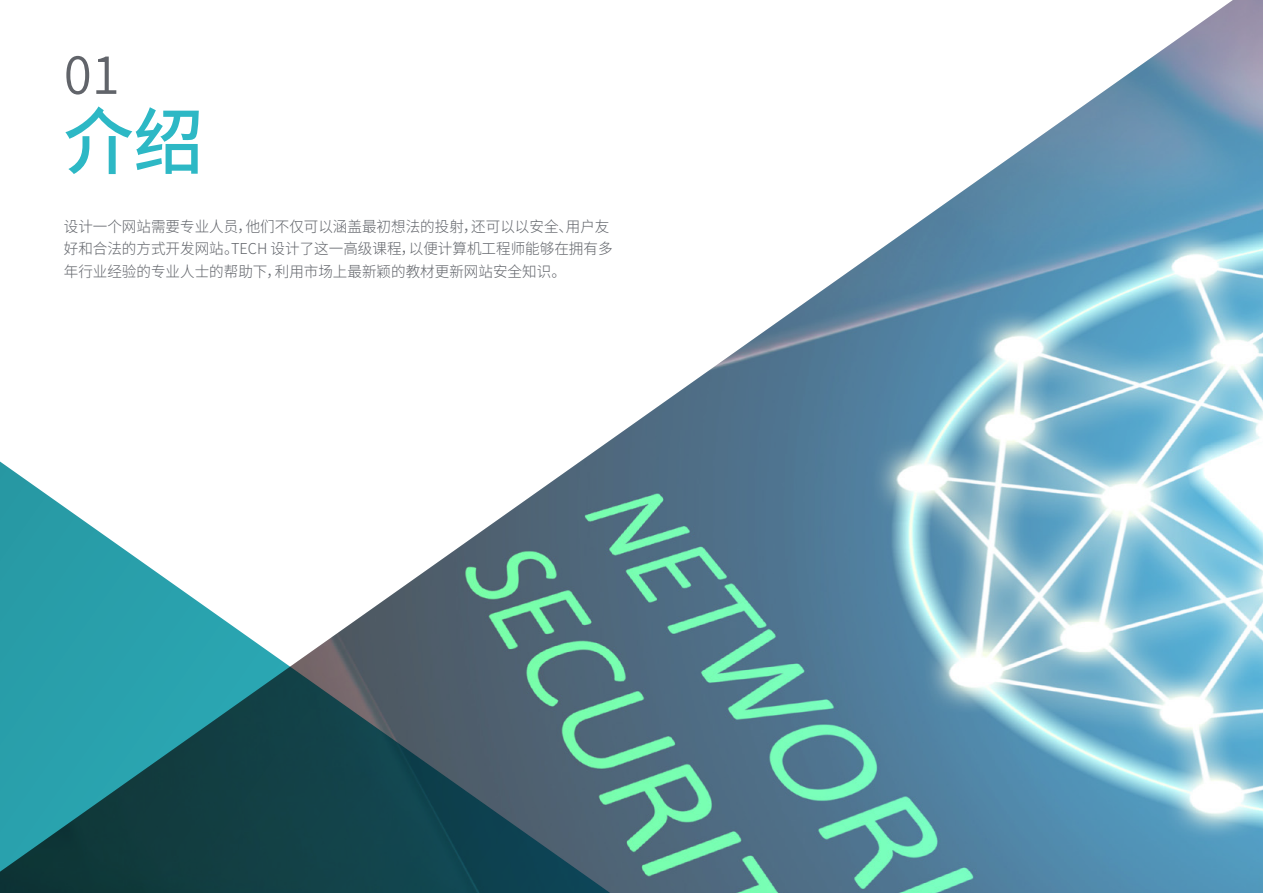
<style>
.page{position:relative;width:1263px;height:893px;background:#fff}
.page>*{position:absolute;margin:0;border:0;box-sizing:border-box;transform-origin:0 0}
.t1{font:500 72px "Source Han Sans CN";color:#2db8c5}
.t2{font:52.5px "Source Han Sans CN";color:#61646a}
.t3{font:300 15px/22.5px "Source Han Sans CN";color:#61646a}
</style>
<div class="page">
<img style="left:602px;top:0;width:661px;height:893px">
<svg style="left:0;top:446px;width:640px;height:447px"></svg>
<h2 class="t2" style="left:64px;top:45px;width:57px">01</h2>
<h1 class="t1" style="left:64px;top:101px;width:141px">介绍</h1>
<p class="t3" style="left:64px;top:216px;width:550px">设计一个网站需要专业人员，他们不仅可以涵盖最初想法的投射，还可以以安全、用户友好和合法的方式开发网站。TECH 设计了这一高级课程，以便计算机工程师能够在拥有多年行业经验的专业人士的帮助下，利用市场上最新颖的教材更新网站安全知识。</p>
</div>
